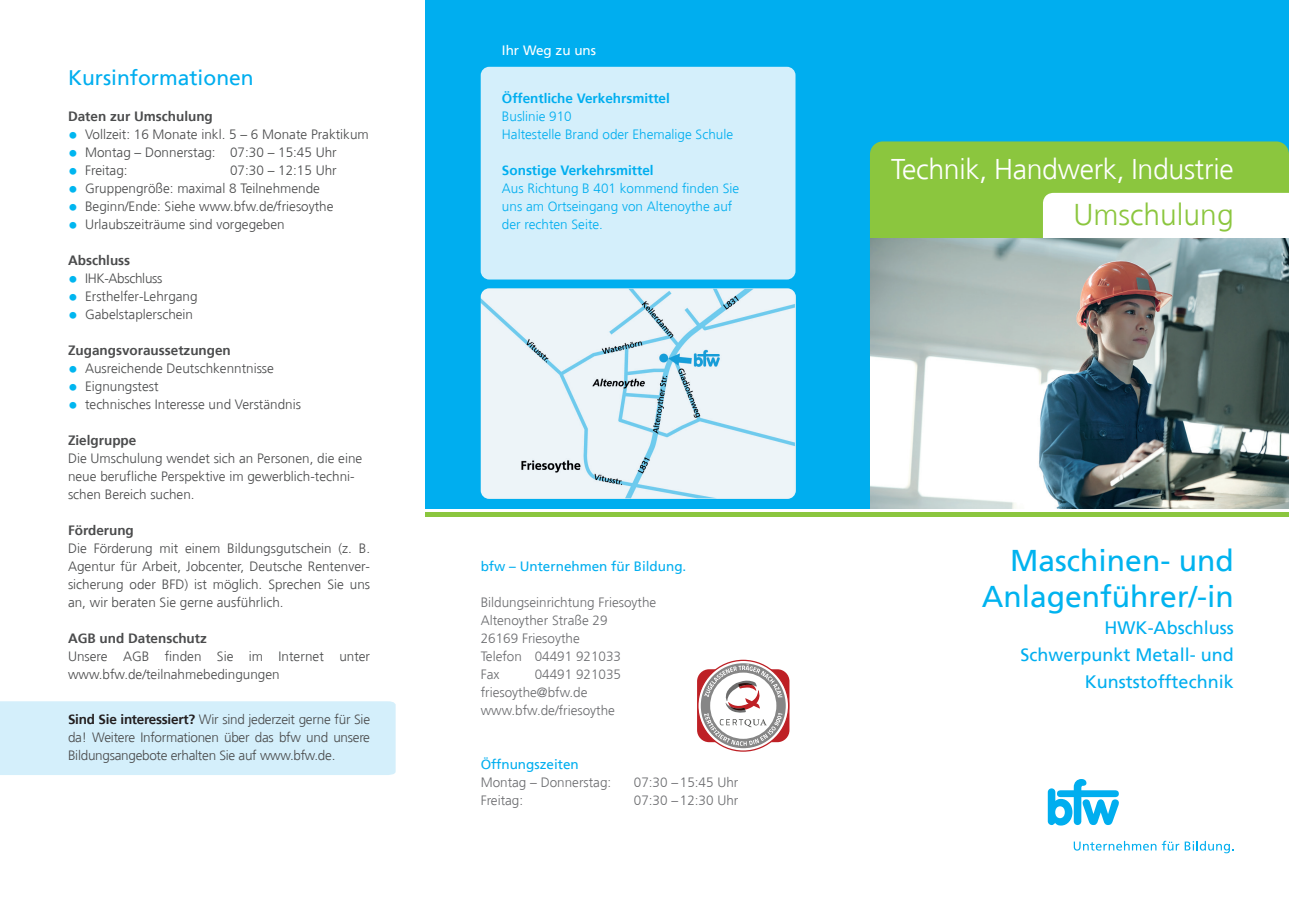
<style>
.page{position:relative;width:1289px;height:919px;background:#fff}
.page>*{position:absolute;margin:0;border:0;box-sizing:border-box;transform-origin:0 0}
.Minihead{font:30px/36px "Frutiger";color:#00b3ef;text-align:right}
.Teaser{font:300 30px "Frutiger";color:#8bc63e}
.Teaser-2{font:300 28.5px "Frutiger";letter-spacing:-.01em;color:#fff}
.t1{font:21px "Frutiger";color:#00aeef}
.Minihead-2{font:18px/27px "Frutiger";color:#00aeef;text-align:right}
._04_Fliesstext{font:300 13.5px/18px "Frutiger";color:#4b4c4d}
.Minihead-3{font:300 13.5px/18px "Frutiger";color:#6c6d70}
.t2{font:300 13.5px "Frutiger";color:#00aeef}
.Bold{font:700 13.5px "Frutiger";color:#4b4c4d}
.t3{font:700 13.5px "Frutiger";color:#00aeef}
.Minihead-4{font:13.5px "Frutiger";color:#00aeef}
._04_Fliesstext-2{font:300 13.5px "Frutiger";letter-spacing:-.025em;color:#4b4c4d}
.t4{font:13.5px "Frutiger";color:#fff}
._04_Fliesstext-3{font:700 13.5px "Frutiger";color:#4b4c4d}
.s1{font-weight:700;font-size:19.5px;color:#00b6f0}
.s2{font-weight:700;color:#231f20}
</style>
<div class="page">
<div style="left:0;top:701px;width:395px;height:74px;background:#d4effb"></div>
<svg style="left:1047px;top:779px;width:71px;height:46px"></svg>
<svg style="left:1073px;top:840px;width:160px;height:13px"></svg>
<div style="left:425px;top:0;width:863px;height:508px;background:#00aeef"></div>
<div style="left:870px;top:141px;width:418px;height:367px;background:#8bc63e;border-radius:13px"></div>
<hr style="left:425px;top:513px;width:863px;height:4px;background:#8bc63e">
<img style="left:480px;top:288px;width:315px;height:211px">
<svg style="left:697px;top:659px;width:92px;height:92px"></svg>
<div style="left:480px;top:67px;width:315px;height:212px;background:#d4effb;border-radius:9px"></div>
<div style="left:1043px;top:193px;width:245px;height:45px;background:#fff"></div>
<img style="left:870px;top:238px;width:418px;height:270px">
<p class="t1" style="left:68px;top:65px;width:187px">Kursinformationen</p>
<p class="Bold" style="left:68px;top:108px;width:146px">Daten zur Umschulung</p>
<p class="_04_Fliesstext" style="left:68px;top:125px;width:302px"><span class="s1">•</span> Vollzeit: 16 Monate inkl. 5 – 6 Monate Praktikum</p>
<p class="_04_Fliesstext" style="left:68px;top:143px;width:270px"><span class="s1">•</span> Montag – Donnerstag: 07:30 – 15:45 Uhr</p>
<p class="_04_Fliesstext" style="left:68px;top:161px;width:61px"><span class="s1">•</span> Freitag:</p>
<p class="_04_Fliesstext" style="left:230px;top:161px;width:108px">07:30 – 12:15 Uhr</p>
<p class="_04_Fliesstext" style="left:68px;top:179px;width:253px"><span class="s1">•</span> Gruppengröße: maximal 8 Teilnehmende</p>
<p class="_04_Fliesstext" style="left:68px;top:197px;width:267px"><span class="s1">•</span> Beginn/Ende: Siehe www.bfw.de/friesoythe</p>
<p class="_04_Fliesstext" style="left:68px;top:215px;width:218px"><span class="s1">•</span> Urlaubszeiträume sind vorgegeben</p>
<p class="Bold" style="left:68px;top:252px;width:64px">Abschluss</p>
<p class="_04_Fliesstext-2" style="left:68px;top:270px;width:96px"><span class="s1">•</span> IHK-Abschluss</p>
<p class="_04_Fliesstext" style="left:68px;top:287px;width:131px"><span class="s1">•</span> Ersthelfer-Lehrgang</p>
<p class="_04_Fliesstext" style="left:68px;top:305px;width:127px"><span class="s1">•</span> Gabelstaplerschein</p>
<p class="Bold" style="left:68px;top:342px;width:164px">Zugangsvoraussetzungen</p>
<p class="_04_Fliesstext" style="left:68px;top:359px;width:207px"><span class="s1">•</span> Ausreichende Deutschkenntnisse</p>
<p class="_04_Fliesstext" style="left:68px;top:377px;width:92px"><span class="s1">•</span> Eignungstest</p>
<p class="_04_Fliesstext" style="left:68px;top:395px;width:234px"><span class="s1">•</span> technisches Interesse und Verständnis</p>
<p class="Bold" style="left:68px;top:432px;width:70px">Zielgruppe</p>
<p class="_04_Fliesstext" style="left:68px;top:449px;width:296px">Die Umschulung wendet sich an Personen, die eine neue berufliche Perspektive im gewerblich-techni&shy;schen Bereich suchen.</p>
<p class="_04_Fliesstext-3" style="left:68px;top:522px;width:67px">Förderung</p>
<p class="_04_Fliesstext" style="left:68px;top:539px;width:303px;text-align:justify">Die Förderung mit einem Bildungsgutschein (z. B.<br>Agentur für Arbeit, Jobcenter, Deutsche Rentenver&shy;sicherung oder BFD) ist möglich. Sprechen Sie uns an, wir beraten Sie gerne ausführlich.</p>
<p class="Bold" style="left:68px;top:630px;width:140px">AGB und Datenschutz</p>
<p class="_04_Fliesstext" style="left:68px;top:647px;width:303px">Unsere AGB finden Sie im Internet unter www.bfw.de/teilnahmebedingungen</p>
<p class="_04_Fliesstext" style="left:68px;top:710px;width:303px;text-align:justify"><span class="s2">Sind Sie interessiert?</span> Wir sind jederzeit gerne für Sie da! Weitere Informationen über das bfw und unsere Bildungsangebote erhalten Sie auf www.bfw.de.</p>
<p class="t4" style="left:502px;top:42px;width:96px">Ihr Weg zu uns</p>
<p class="t3" style="left:502px;top:90px;width:169px">Öffentliche Verkehrsmittel</p>
<p class="t2" style="left:502px;top:108px;width:71px">Buslinie 910</p>
<p class="t2" style="left:502px;top:126px;width:233px">Haltestelle Brand oder Ehemalige Schule</p>
<p class="t3" style="left:502px;top:162px;width:153px">Sonstige Verkehrsmittel</p>
<p class="t2" style="left:502px;top:180px;width:239px">Aus Richtung B 401 kommend finden Sie</p>
<p class="t2" style="left:502px;top:198px;width:232px">uns am Ortseingang von Altenoythe auf</p>
<p class="t2" style="left:502px;top:216px;width:103px">der rechten Seite.</p>
<p class="Minihead-4" style="left:480px;top:558px;width:207px">bfw – Unternehmen für Bildung.</p>
<p class="Minihead-3" style="left:480px;top:593px;width:177px">Bildungseinrichtung Friesoythe<br>Altenoyther Straße 29</p>
<p class="Minihead-3" style="left:480px;top:629px;width:101px">26169 Friesoythe</p>
<p class="Minihead-3" style="left:480px;top:647px;width:142px">Telefon 04491 921033</p>
<p class="Minihead-3" style="left:480px;top:665px;width:20px">Fax</p>
<p class="Minihead-3" style="left:534px;top:665px;width:88px">04491 921035</p>
<p class="Minihead-3" style="left:480px;top:683px;width:108px">friesoythe@bfw.de</p>
<p class="Minihead-3" style="left:480px;top:701px;width:136px">www.bfw.de/friesoythe</p>
<p class="Minihead-4" style="left:480px;top:756px;width:100px">Öffnungszeiten</p>
<p class="Minihead-3" style="left:480px;top:773px;width:132px">Montag – Donnerstag:</p>
<p class="Minihead-3" style="left:634px;top:773px;width:106px">07:30 –15:45 Uhr</p>
<p class="Minihead-3" style="left:480px;top:791px;width:44px">Freitag:</p>
<p class="Minihead-3" style="left:634px;top:791px;width:106px">07:30 –12:30 Uhr</p>
<p class="Teaser-2" style="left:891px;top:153px;width:344px">Technik, Handwerk, Industrie</p>
<p class="Teaser" style="left:1073px;top:197px;width:162px">Umschulung</p>
<p class="Minihead" style="left:981px;top:542px;width:253px">Maschinen- und<br>Anlagenführer/-in</p>
<p class="Minihead-2" style="left:1020px;top:614px;width:215px">HWK-Abschluss<br>Schwerpunkt Metall- und<br>Kunststofftechnik</p>
</div>
